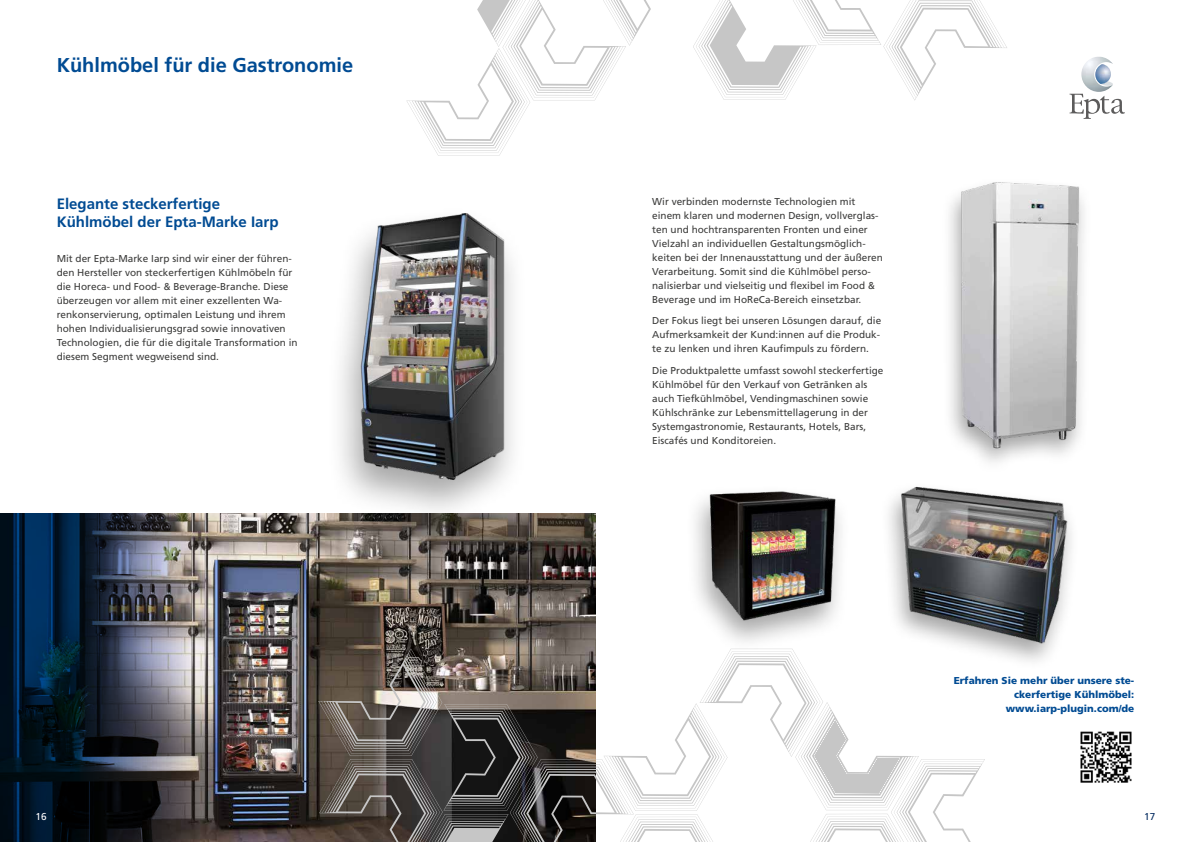
<style>
.page{position:relative;width:1191px;height:842px;background:#fff}
.page>*{position:absolute;margin:0;border:0;box-sizing:border-box;transform-origin:0 0}
.t1{font:700 20px "Frutiger LT Std";color:#004b93}
.t2{font:700 15px/18px "Frutiger LT Std";color:#004b93}
.t3{font:10px/14px "Frutiger LT Std";color:#3c3c3b}
.t4{font:900 10px/14px "Frutiger LT Std";color:#004b93;text-align:right}
.t5{font:10px "Frutiger LT Std";color:#fff}
.t6{font:10px "Frutiger LT Std";color:#042b60}
</style>
<div class="page">
<img style="left:1081px;top:57px;width:32px;height:35px">
<img style="left:1095px;top:74px;width:15px;height:10px">
<svg style="left:1100px;top:81px;width:13px;height:7px"></svg>
<svg style="left:1069px;top:94px;width:55px;height:25px"></svg>
<img style="left:949px;top:182px;width:135px;height:278px">
<div style="left:326px;top:204px;width:201px;height:322px;background:#000;opacity:.35"></div>
<img style="left:355px;top:204px;width:158px;height:277px">
<div style="left:880px;top:481px;width:199px;height:190px;background:#000;opacity:.35"></div>
<img style="left:893px;top:482px;width:180px;height:164px">
<div style="left:685px;top:484px;width:165px;height:169px;background:#000;opacity:.35"></div>
<img style="left:685px;top:484px;width:165px;height:144px">
<img style="left:0;top:513px;width:596px;height:329px">
<img style="left:1080px;top:731px;width:52px;height:52px">
<svg style="left:406px;top:0;width:245px;height:156px"></svg>
<svg style="left:693px;top:0;width:314px;height:101px"></svg>
<svg style="left:318px;top:648px;width:667px;height:194px"></svg>
<h1 class="t1" style="left:57px;top:53px;width:298px">Kühlmöbel für die Gastronomie</h1>
<h2 class="t2" style="left:57px;top:195px;width:223px">Elegante steckerfertige<br>Kühlmöbel der Epta-Marke Iarp</h2>
<p class="t3" style="left:57px;top:251px;width:242px">Mit der Epta-Marke Iarp sind wir einer der führen&shy;den Hersteller von steckerfertigen Kühlmöbeln für die Horeca- und Food- &amp; Beverage-Branche. Diese überzeugen vor allem mit einer exzellenten Wa&shy;renkonservierung, optimalen Leistung und ihrem hohen Individualisierungsgrad sowie innovativen Technologien, die für die digitale Transformation in diesem Segment wegweisend sind.</p>
<p class="t3" style="left:652px;top:195px;width:232px">Wir verbinden modernste Technologien mit einem klaren und modernen Design, vollverglas&shy;ten und hochtransparenten Fronten und einer Vielzahl an individuellen Gestaltungsmöglich&shy;keiten bei der Innenausstattung und der äußeren Verarbeitung. Somit sind die Kühlmöbel perso&shy;nalisierbar und vielseitig und flexibel im Food &amp; Beverage und im HoReCa-Bereich einsetzbar.</p>
<p class="t3" style="left:652px;top:314px;width:230px;text-align:justify">Der Fokus liegt bei unseren Lösungen darauf, die Aufmerksamkeit der Kund:innen auf die Produk&shy;te zu lenken und ihren Kaufimpuls zu fördern.</p>
<p class="t3" style="left:652px;top:363px;width:233px">Die Produktpalette umfasst sowohl steckerfertige Kühlmöbel für den Verkauf von Getränken als auch Tiefkühlmöbel, Vendingmaschinen sowie Kühlschränke zur Lebensmittellagerung in der Systemgastronomie, Restaurants, Hotels, Bars, Eiscafés und Konditoreien.</p>
<p class="t4" style="left:953px;top:673px;width:182px">Erfahren Sie mehr über unsere ste&shy;ckerfertige Kühlmöbel: www.iarp-plugin.com/de</p>
<p class="t5" style="left:36px;top:810px;width:13px">16</p>
<p class="t6" style="left:1144px;top:810px;width:13px">17</p>
</div>
